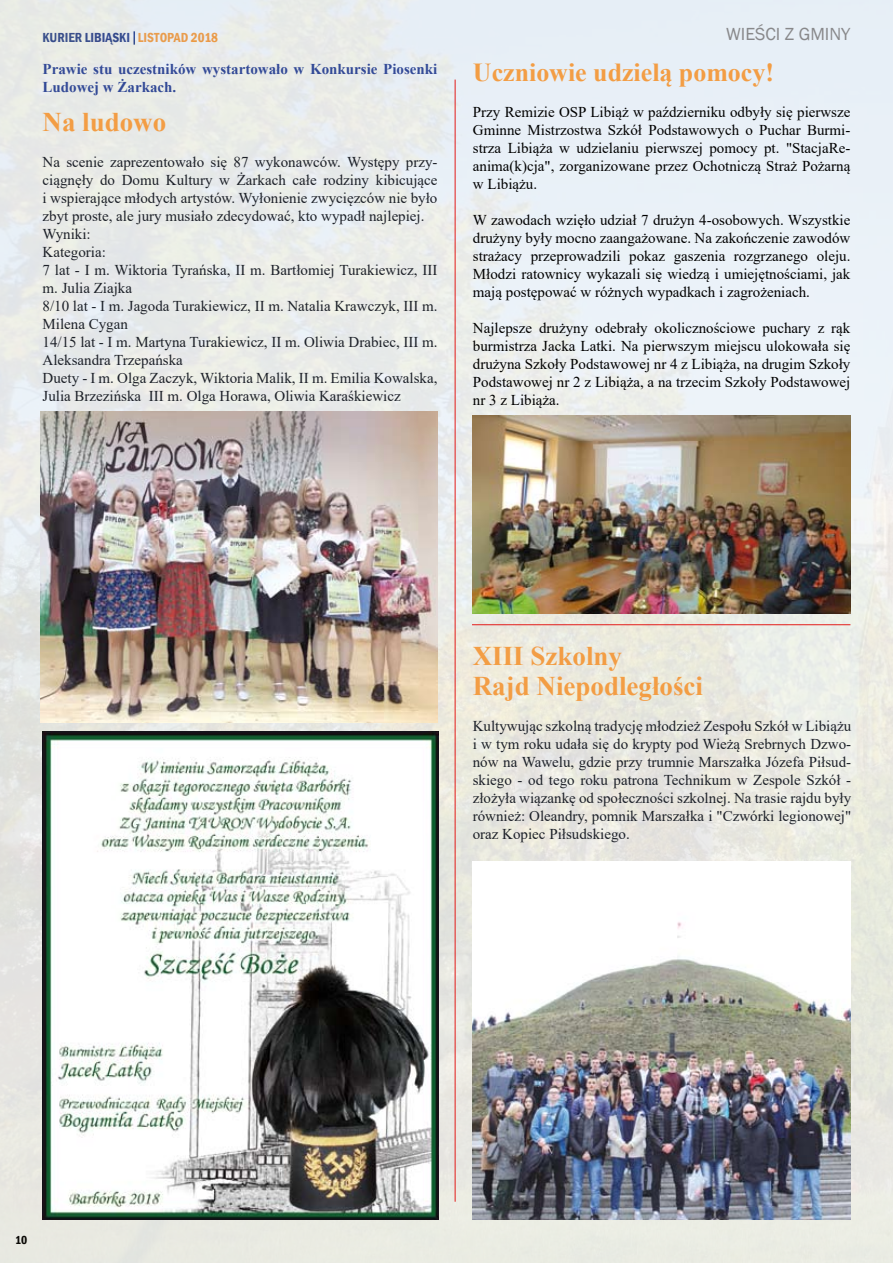
<style>
.page{position:relative;width:893px;height:1263px;background:#fff}
.page>*{position:absolute;margin:0;border:0;box-sizing:border-box;transform-origin:0 0}
.t1{font:700 27px/30px "Times New Roman";color:#f39d44}
.t2{font:700 25.95px "Times New Roman";color:#f39d44}
.t3{font:18px "Franklin Gothic";color:#88888a}
.t4{font:15px/18px "Times New Roman";color:#1d2129}
.t5{font:15px/18px "Times New Roman";color:#000;text-align:justify}
.t6{font:700 15px/18px "Times New Roman";color:#334a97}
.t7{font:600 condensed 13.5px "Franklin Gothic";color:#304996}
.t8{font:600 condensed 12px "Franklin Gothic";color:#000}
.s1{color:#f39c43}
</style>
<div class="page">
<img style="left:0;top:0;width:893px;height:1263px">
<svg style="left:133px;top:31px;width:2px;height:14px"></svg>
<img style="left:43px;top:731px;width:395px;height:488px">
<img style="left:41px;top:412px;width:396px;height:310px">
<img style="left:472px;top:861px;width:378px;height:358px">
<img style="left:472px;top:415px;width:379px;height:198px">
<hr style="left:455px;top:80px;width:1px;height:1122px;background:#e31b19">
<hr style="left:472px;top:624px;width:378px;height:1px;background:#e31b19">
<p class="t7" style="left:43px;top:29px;width:177px">KURIER LIBIĄSKI <span class="s1">LISTOPAD 2018</span></p>
<p class="t6" style="left:43px;top:59px;width:396px">Prawie stu uczestników wystartowało w Konkursie Piosenki<br>Ludowej w Żarkach.</p>
<h1 class="t1" style="left:43px;top:106px;width:125px">Na ludowo</h1>
<p class="t4" style="left:43px;top:152px;width:396px">Na scenie zaprezentowało się 87 wykonawców. Występy przy&shy;ciągnęły do Domu Kultury w Żarkach całe rodziny kibicujące i wspierające młodych artystów. Wyłonienie zwycięzców nie było zbyt proste, ale jury musiało zdecydować, kto wypadł najlepiej.<br>Wyniki:<br>Kategoria:<br>7 lat - I m. Wiktoria Tyrańska, II m. Bartłomiej Turakiewicz, III m. Julia Ziajka<br>8/10 lat - I m. Jagoda Turakiewicz, II m. Natalia Krawczyk, III m.<br>Milena Cygan<br>14/15 lat - I m. Martyna Turakiewicz, II m. Oliwia Drabiec, III m.<br>Aleksandra Trzepańska<br>Duety - I m. Olga Zaczyk, Wiktoria Malik, II m. Emilia Kowalska, Julia Brzezińska III m. Olga Horawa, Oliwia Karaśkiewicz</p>
<p class="t3" style="left:726px;top:23px;width:126px">WIEŚCI Z GMINY</p>
<h2 class="t2" style="left:473px;top:54px;width:303px">Uczniowie udzielą pomocy!</h2>
<p class="t5" style="left:473px;top:102px;width:379px">Przy Remizie OSP Libiąż w październiku odbyły się pierwsze Gminne Mistrzostwa Szkół Podstawowych o Puchar Burmi&shy;strza Libiąża w udzielaniu pierwszej pomocy pt. "StacjaRe&shy;anima(k)cja", zorganizowane przez Ochotniczą Straż Pożarną w Libiążu.</p>
<p class="t5" style="left:473px;top:210px;width:379px">W zawodach wzięło udział 7 drużyn 4-osobowych. Wszystkie drużyny były mocno zaangażowane. Na zakończenie zawodów strażacy przeprowadzili pokaz gaszenia rozgrzanego oleju.<br>Młodzi ratownicy wykazali się wiedzą i umiejętnościami, jak mają postępować w różnych wypadkach i zagrożeniach.</p>
<p class="t5" style="left:473px;top:318px;width:379px">Najlepsze drużyny odebrały okolicznościowe puchary z rąk burmistrza Jacka Latki. Na pierwszym miejscu ulokowała się drużyna Szkoły Podstawowej nr 4 z Libiąża, na drugim Szkoły Podstawowej nr 2 z Libiąża, a na trzecim Szkoły Podstawowej nr 3 z Libiąża.</p>
<h1 class="t1" style="left:473px;top:640px;width:232px">XIII Szkolny<br>Rajd Niepodległości</h1>
<p class="t4" style="left:473px;top:717px;width:380px;text-align:justify">Kultywując szkolną tradycję młodzież Zespołu Szkół w Libiążu i w tym roku udała się do krypty pod Wieżą Srebrnych Dzwo&shy;nów na Wawelu, gdzie przy trumnie Marszałka Józefa Piłsud&shy;skiego - od tego roku patrona Technikum w Zespole Szkół - złożyła wiązankę od społeczności szkolnej. Na trasie rajdu były również: Oleandry, pomnik Marszałka i "Czwórki legionowej" oraz Kopiec Piłsudskiego.</p>
<p class="t8" style="left:15px;top:1232px;width:14px">10</p>
</div>
